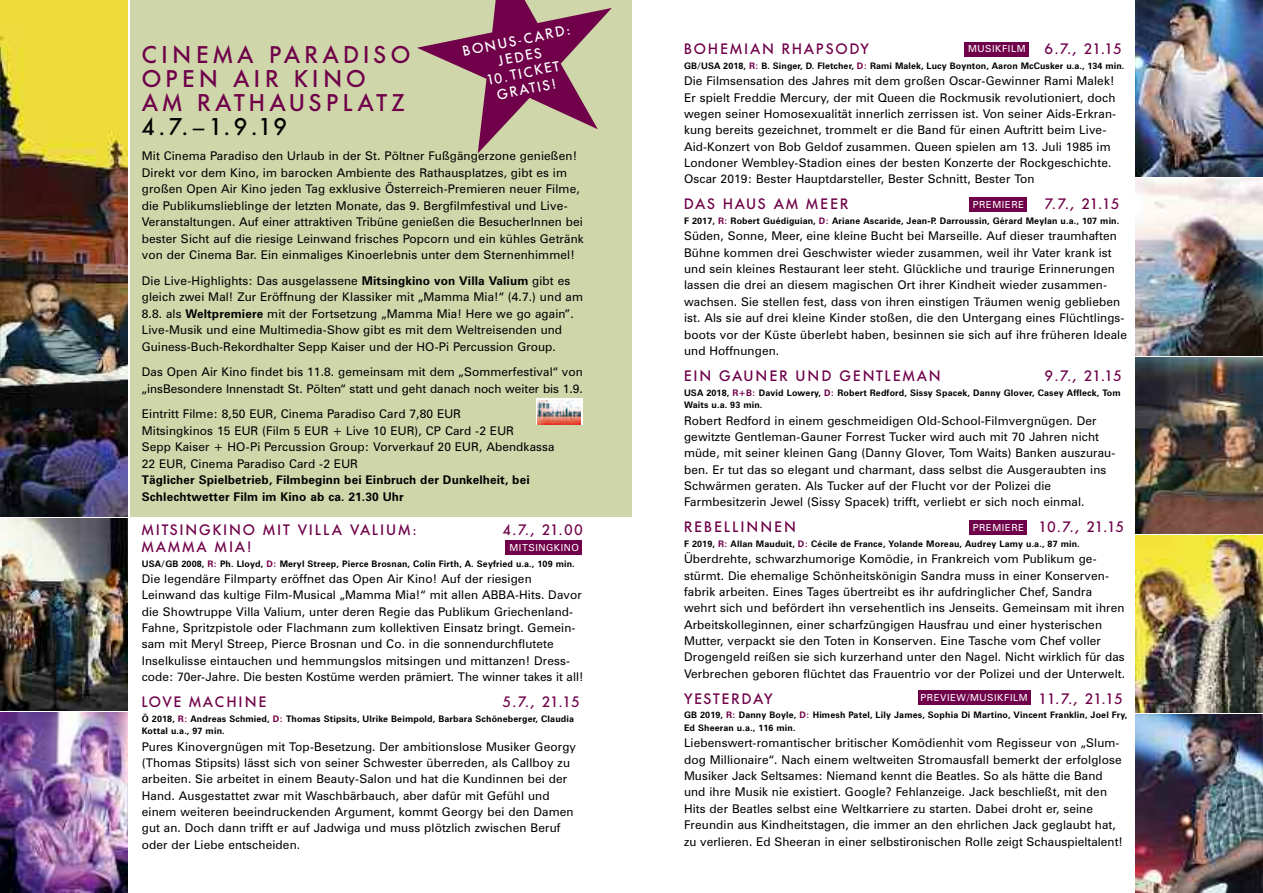
<style>
.page{position:relative;width:1263px;height:893px;background:#fff}
.page>*{position:absolute;margin:0;border:0;box-sizing:border-box;transform-origin:0 0}
.t1{font:500 24px/24px "Futura BQ";letter-spacing:.17em;color:#6f0049}
.t2{font:500 24px "Futura BQ";color:#000}
.t3{font:500 15px "Futura BQ";letter-spacing:.115em;color:#6f0049}
.t4{font:500 15px "Futura BQ";letter-spacing:.155em;color:#6f0049}
.t5{font:500 14.25px/16.5px "Futura BQ";color:#fff;text-align:center}
.t6{font:12px/16.4px "Zurich BT";letter-spacing:.01em;color:#000}
.t7{font:700 12px/16.5px "Zurich BT";letter-spacing:.01em;color:#000}
.t8{font:9.75px "Zurich BT";letter-spacing:.055em;color:#fff}
.t9{font:700 9px/12.6px "Zurich BT";letter-spacing:.015em;color:#000}
.s1{font-weight:700}
.s2{color:#6f0049}
</style>
<div class="page">
<div style="left:130px;top:0;width:501px;height:517px;background:#ced6aa"></div>
<img style="left:0;top:0;width:128px;height:517px">
<img style="left:0;top:519px;width:128px;height:191px">
<img style="left:0;top:712px;width:128px;height:181px">
<img style="left:1135px;top:0;width:128px;height:176px">
<img style="left:1135px;top:179px;width:128px;height:176px">
<img style="left:1135px;top:357px;width:128px;height:177px">
<img style="left:1135px;top:536px;width:128px;height:176px">
<img style="left:1135px;top:714px;width:128px;height:179px">
<svg style="left:536px;top:399px;width:47px;height:26px"></svg>
<img style="left:537px;top:401px;width:44px;height:23px">
<div style="left:506px;top:540px;width:76px;height:15px;background:#6f0049"></div>
<div style="left:964px;top:42px;width:64px;height:15px;background:#6f0049"></div>
<div style="left:969px;top:197px;width:58px;height:15px;background:#6f0049"></div>
<div style="left:969px;top:520px;width:58px;height:15px;background:#6f0049"></div>
<div style="left:918px;top:690px;width:112px;height:15px;background:#6f0049"></div>
<svg style="left:445px;top:0;width:187px;height:161px"></svg>
<p class="t5" style="left:461px;top:44px;width:111px;rotate:-12deg">BONUS-CARD:<br>JEDES</p>
<h1 class="t1" style="left:142px;top:43px;width:270px">CINEMA PARADISO<br>OPEN AIR KINO<br>AM RATHAUSPLATZ</h1>
<h1 class="t2" style="left:142px;top:113px;width:147px">4.7.–1.9.19</h1>
<p class="t6" style="left:142px;top:149px;width:443px">Mit Cinema Paradiso den Urlaub in der St. Pöltner Fußgängerzone genießen!<br>Direkt vor dem Kino, im barocken Ambiente des Rathausplatzes, gibt es im großen Open Air Kino jeden Tag exklusive Österreich-Premieren neuer Filme, die Publikumslieblinge der letzten Monate, das 9. Bergfilmfestival und Live-Veranstaltungen. Auf einer attraktiven Tribüne genießen die BesucherInnen bei bester Sicht auf die riesige Leinwand frisches Popcorn und ein kühles Getränk von der Cinema Bar. Ein einmaliges Kinoerlebnis unter dem Sternenhimmel!</p>
<p class="t6" style="left:142px;top:273px;width:443px">Die Live-Highlights: Das ausgelassene <span class="s1">Mitsingkino von Villa Valium</span> gibt es gleich zwei Mal! Zur Eröffnung der Klassiker mit „Mamma Mia!“ (4.7.) und am 8.8. als <span class="s1">Weltpremiere</span> mit der Fortsetzung „Mamma Mia! Here we go again”.<br>Live-Musik und eine Multimedia-Show gibt es mit dem Weltreisenden und Guiness-Buch-Rekordhalter Sepp Kaiser und der HO-Pi Percussion Group.</p>
<p class="t6" style="left:142px;top:365px;width:443px">Das Open Air Kino findet bis 11.8. gemeinsam mit dem „Sommerfestival“ von „insBesondere Innenstadt St. Pölten“ statt und geht danach noch weiter bis 1.9.</p>
<p class="t6" style="left:142px;top:407px;width:414px">Eintritt Filme: 8,50 EUR, Cinema Paradiso Card 7,80 EUR<br>Mitsingkinos 15 EUR (Film 5 EUR + Live 10 EUR), CP Card -2 EUR<br>Sepp Kaiser + HO-Pi Percussion Group: Vorverkauf 20 EUR, Abendkassa 22 EUR, Cinema Paradiso Card -2 EUR</p>
<p class="t7" style="left:142px;top:473px;width:389px">Täglicher Spielbetrieb, Filmbeginn bei Einbruch der Dunkelheit, bei<br>Schlechtwetter Film im Kino ab ca. 21.30 Uhr</p>
<p class="t3" style="left:142px;top:521px;width:276px">MITSINGKINO MIT VILLA VALIUM:</p>
<p class="t3" style="left:503px;top:521px;width:82px">4.7., 21.00</p>
<p class="t3" style="left:142px;top:538px;width:111px">MAMMA MIA!</p>
<p class="t9" style="left:142px;top:558px;width:434px">USA/GB 2008, <span class="s2">R:</span> Ph. Lloyd, <span class="s2">D:</span> Meryl Streep, Pierce Brosnan, Colin Firth, A. Seyfried u.a., 109 min.</p>
<p class="t6" style="left:142px;top:571px;width:443px">Die legendäre Filmparty eröffnet das Open Air Kino! Auf der riesigen Leinwand das kultige Film-Musical „Mamma Mia!“ mit allen ABBA-Hits. Davor die Showtruppe Villa Valium, unter deren Regie das Publikum Griechenland-Fahne, Spritzpistole oder Flachmann zum kollektiven Einsatz bringt. Gemein&shy;sam mit Meryl Streep, Pierce Brosnan und Co. in die sonnendurchflutete Inselkulisse eintauchen und hemmungslos mitsingen und mittanzen! Dress&shy;code: 70er-Jahre. Die besten Kostüme werden prämiert. The winner takes it all!</p>
<p class="t3" style="left:142px;top:693px;width:126px">LOVE MACHINE</p>
<p class="t3" style="left:503px;top:693px;width:78px">5.7., 21.15</p>
<p class="t9" style="left:142px;top:713px;width:434px">Ö 2018, <span class="s2">R:</span> Andreas Schmied, <span class="s2">D:</span> Thomas Stipsits, Ulrike Beimpold, Barbara Schöneberger, Claudia<br>Kottal u.a., 97 min.</p>
<p class="t6" style="left:142px;top:739px;width:436px">Pures Kinovergnügen mit Top-Besetzung. Der ambitionslose Musiker Georgy (Thomas Stipsits) lässt sich von seiner Schwester überreden, als Callboy zu arbeiten. Sie arbeitet in einem Beauty-Salon und hat die Kundinnen bei der Hand. Ausgestattet zwar mit Waschbärbauch, aber dafür mit Gefühl und einem weiteren beeindruckenden Argument, kommt Georgy bei den Damen gut an. Doch dann trifft er auf Jadwiga und muss plötzlich zwischen Beruf oder der Liebe entscheiden.</p>
<p class="t5" style="left:485px;top:73px;width:76px;rotate:-12deg">10. TICKET<br>GRATIS!</p>
<p class="t8" style="left:509px;top:544px;width:71px">MITSINGKINO</p>
<p class="t3" style="left:684px;top:41px;width:187px">BOHEMIAN RHAPSODY</p>
<p class="t3" style="left:1045px;top:41px;width:78px">6.7., 21.15</p>
<p class="t9" style="left:684px;top:60px;width:442px">GB/USA 2018, <span class="s2">R:</span> B. Singer, D. Fletcher, <span class="s2">D:</span> Rami Malek, Lucy Boynton, Aaron McCusker u.a., 134 min.</p>
<p class="t6" style="left:684px;top:74px;width:434px">Die Filmsensation des Jahres mit dem großen Oscar-Gewinner Rami Malek!<br>Er spielt Freddie Mercury, der mit Queen die Rockmusik revolutioniert, doch wegen seiner Homosexualität innerlich zerrissen ist. Von seiner Aids-Erkran&shy;kung bereits gezeichnet, trommelt er die Band für einen Auftritt beim Live-Aid-Konzert von Bob Geldof zusammen. Queen spielen am 13. Juli 1985 im Londoner Wembley-Stadion eines der besten Konzerte der Rockgeschichte.<br>Oscar 2019: Bester Hauptdarsteller, Bester Schnitt, Bester Ton</p>
<p class="t3" style="left:684px;top:196px;width:166px">DAS HAUS AM MEER</p>
<p class="t3" style="left:1045px;top:196px;width:76px">7.7., 21.15</p>
<p class="t9" style="left:684px;top:215px;width:437px">F 2017, <span class="s2">R:</span> Robert Guédiguian, <span class="s2">D:</span> Ariane Ascaride, Jean-P. Darroussin, Gérard Meylan u.a., 107 min.</p>
<p class="t6" style="left:684px;top:229px;width:444px">Süden, Sonne, Meer, eine kleine Bucht bei Marseille. Auf dieser traumhaften Bühne kommen drei Geschwister wieder zusammen, weil ihr Vater krank ist und sein kleines Restaurant leer steht. Glückliche und traurige Erinnerungen lassen die drei an diesem magischen Ort ihrer Kindheit wieder zusammen&shy;wachsen. Sie stellen fest, dass von ihren einstigen Träumen wenig geblieben ist. Als sie auf drei kleine Kinder stoßen, die den Untergang eines Flüchtlings&shy;boots vor der Küste überlebt haben, besinnen sie sich auf ihre früheren Ideale und Hoffnungen.</p>
<p class="t4" style="left:684px;top:367px;width:258px">EIN GAUNER UND GENTLEMAN</p>
<p class="t3" style="left:1045px;top:367px;width:78px">9.7., 21.15</p>
<p class="t9" style="left:684px;top:387px;width:438px">USA 2018, <span class="s2">R+B:</span> David Lowery, <span class="s2">D:</span> Robert Redford, Sissy Spacek, Danny Glover, Casey Affleck, Tom<br>Waits u.a. 93 min.</p>
<p class="t6" style="left:684px;top:413px;width:433px">Robert Redford in einem geschmeidigen Old-School-Filmvergnügen. Der gewitzte Gentleman-Gauner Forrest Tucker wird auch mit 70 Jahren nicht müde, mit seiner kleinen Gang (Danny Glover, Tom Waits) Banken auszurau&shy;ben. Er tut das so elegant und charmant, dass selbst die Ausgeraubten ins Schwärmen geraten. Als Tucker auf der Flucht vor der Polizei die Farmbesitzerin Jewel (Sissy Spacek) trifft, verliebt er sich noch einmal.</p>
<p class="t4" style="left:684px;top:519px;width:113px">REBELLINNEN</p>
<p class="t3" style="left:1039px;top:519px;width:87px">10.7., 21.15</p>
<p class="t9" style="left:684px;top:538px;width:397px">F 2019, <span class="s2">R:</span> Allan Mauduit, <span class="s2">D:</span> Cécile de France, Yolande Moreau, Audrey Lamy u.a., 87 min.</p>
<p class="t6" style="left:684px;top:552px;width:443px">Überdrehte, schwarzhumorige Komödie, in Frankreich vom Publikum ge&shy;stürmt. Die ehemalige Schönheitskönigin Sandra muss in einer Konserven&shy;fabrik arbeiten. Eines Tages übertreibt es ihr aufdringlicher Chef, Sandra wehrt sich und befördert ihn versehentlich ins Jenseits. Gemeinsam mit ihren Arbeitskolleginnen, einer scharfzüngigen Hausfrau und einer hysterischen Mutter, verpackt sie den Toten in Konserven. Eine Tasche vom Chef voller Drogengeld reißen sie sich kurzerhand unter den Nagel. Nicht wirklich für das Verbrechen geboren flüchtet das Frauentrio vor der Polizei und der Unterwelt.</p>
<p class="t3" style="left:684px;top:690px;width:90px">YESTERDAY</p>
<p class="t3" style="left:1039px;top:690px;width:85px">11.7., 21.15</p>
<p class="t9" style="left:684px;top:710px;width:445px">GB 2019, <span class="s2">R:</span> Danny Boyle, <span class="s2">D:</span> Himesh Patel, Lily James, Sophia Di Martino, Vincent Franklin, Joel Fry,<br>Ed Sheeran u.a., 116 min.</p>
<p class="t6" style="left:684px;top:736px;width:441px">Liebenswert-romantischer britischer Komödienhit vom Regisseur von „Slum&shy;dog Millionaire“. Nach einem weltweiten Stromausfall bemerkt der erfolglose Musiker Jack Seltsames: Niemand kennt die Beatles. So als hätte die Band und ihre Musik nie existiert. Google? Fehlanzeige. Jack beschließt, mit den Hits der Beatles selbst eine Weltkarriere zu starten. Dabei droht er, seine Freundin aus Kindheitstagen, die immer an den ehrlichen Jack geglaubt hat, zu verlieren. Ed Sheeran in einer selbstironischen Rolle zeigt Schauspieltalent!</p>
<p class="t8" style="left:968px;top:45px;width:59px">MUSIKFILM</p>
<p class="t8" style="left:973px;top:201px;width:53px">PREMIERE</p>
<p class="t8" style="left:973px;top:524px;width:53px">PREMIERE</p>
<p class="t8" style="left:920px;top:694px;width:109px">PREVIEW/MUSIKFILM</p>
</div>
